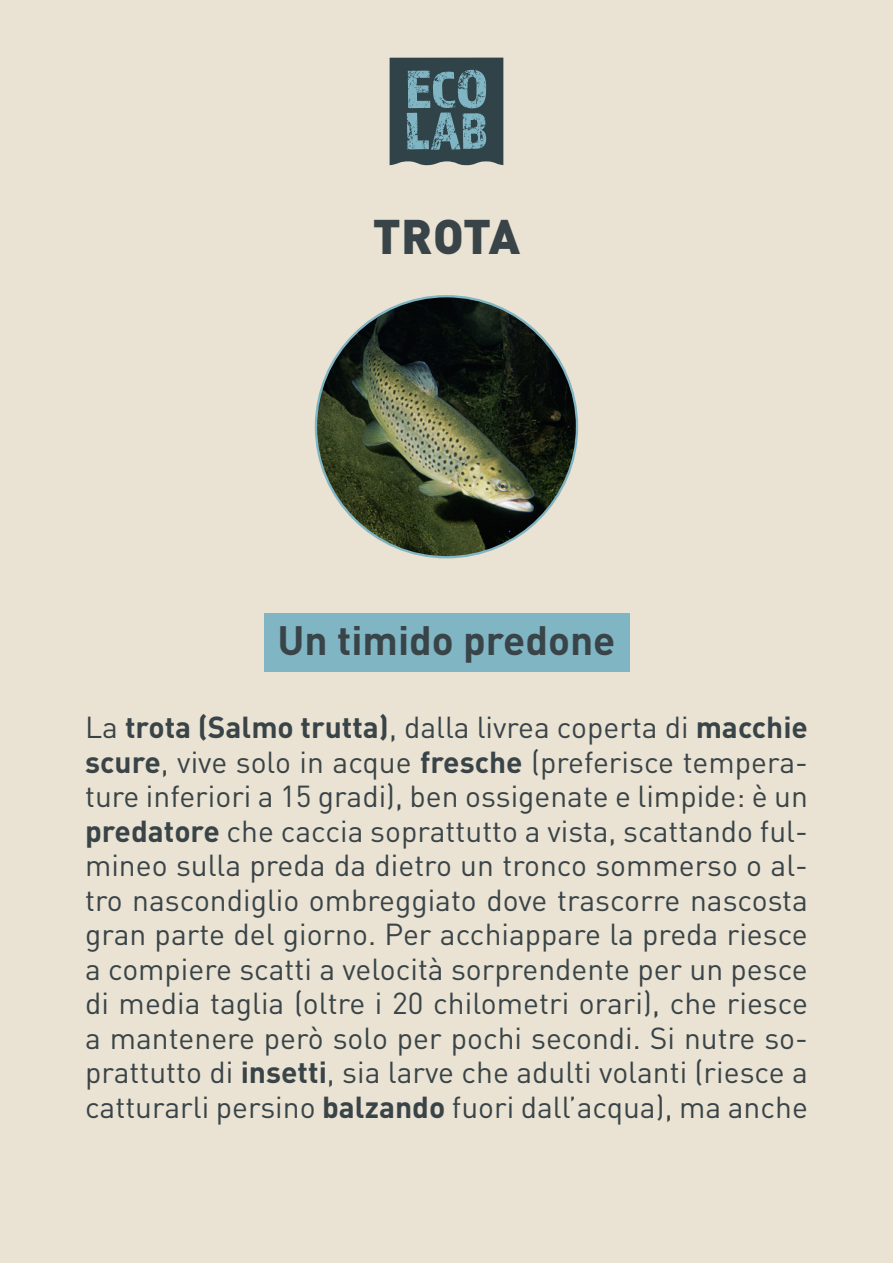
<style>
.page{position:relative;width:893px;height:1263px;background:#eae2d2}
.page>*{position:absolute;margin:0;border:0;box-sizing:border-box;transform-origin:0 0}
.t1{font:900 48px "DIN Pro";color:#394448}
.t2{font:700 40.5px "DIN Pro";color:#394448}
.t3{font:30px/34.5px "DIN Pro";color:#394448;text-align:justify}
.s1{font-weight:700}
</style>
<div class="page">
<svg style="left:390px;top:58px;width:113px;height:107px;background:#47626a"></svg>
<img style="left:316px;top:296px;width:261px;height:261px;border-radius:131px">
<div style="left:264px;top:613px;width:365px;height:58px;background:#80b5c4"></div>
<h1 class="t1" style="left:373px;top:204px;width:149px">TROTA</h1>
<h2 class="t2" style="left:277px;top:612px;width:339px">Un timido predone</h2>
<p class="t3" style="left:85px;top:707px;width:724px">La <span class="s1">trota (Salmo trutta)</span>, dalla livrea coperta di <span class="s1">macchie scure</span>, vive solo in acque <span class="s1">fresche</span> (preferisce tempera&shy;ture inferiori a 15 gradi), ben ossigenate e limpide: è un <span class="s1">predatore</span> che caccia soprattutto a vista, scattando ful&shy;mineo sulla preda da dietro un tronco sommerso o al&shy;tro nascondiglio ombreggiato dove trascorre nascosta gran parte del giorno. Per acchiappare la preda riesce a compiere scatti a velocità sorprendente per un pesce di media taglia (oltre i 20 chilometri orari), che riesce a mantenere però solo per pochi secondi. Si nutre so&shy;prattutto di <span class="s1">insetti</span>, sia larve che adulti volanti (riesce a catturarli persino <span class="s1">balzando</span> fuori dall’acqua), ma anche</p>
</div>
